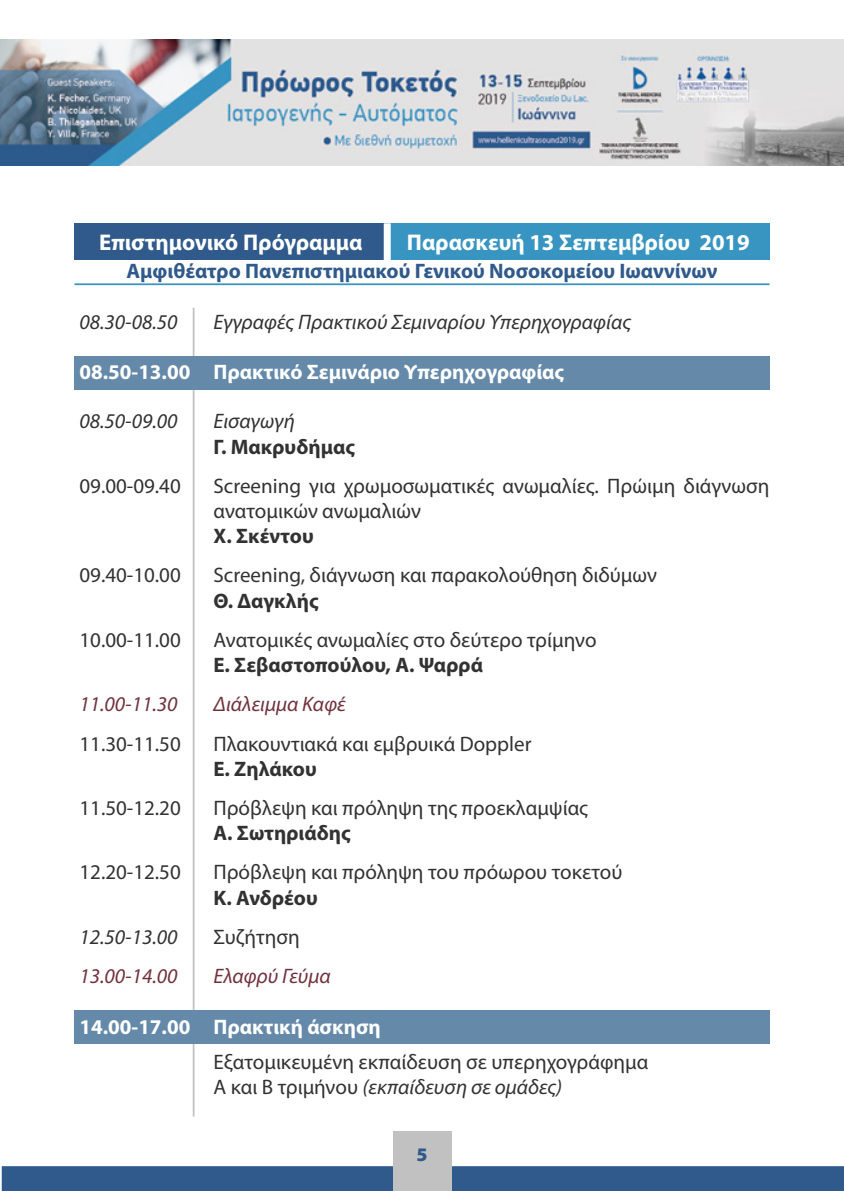
<style>
.page{position:relative;width:844px;height:1191px;background:#fff}
.page>*{position:absolute;margin:0;border:0;box-sizing:border-box;transform-origin:0 0}
.t1{font:700 22.75px "Myriad Pro";color:#fff}
.t2{font:21px/25.2px "Myriad Pro";color:#323232}
.t3{font:700 21px "Myriad Pro";color:#323232}
.t4{font:italic 21px "Myriad Pro";color:#323232}
.t5{font:700 21px "Myriad Pro";color:#fff}
.t6{font:700 21px "Myriad Pro";color:#305a8c}
.t7{font:italic 21px "Myriad Pro";color:#71313d}
.t8{font:900 19.25px "Myriad Pro";color:#305a8c}
.s1{font-style:italic}
</style>
<div class="page">
<div style="left:2px;top:1166px;width:841px;height:25px;background:#305a8c"></div>
<div style="left:392px;top:1131px;width:59px;height:60px;background:#c1c1c1"></div>
<img style="left:0;top:40px;width:843px;height:125px">
<hr style="left:193px;top:308px;width:1px;height:808px;background:#c1c1c1">
<hr style="left:74px;top:283px;width:695px;height:2px;background:#3895c2">
<div style="left:74px;top:356px;width:695px;height:33px;background:#6489a9"></div>
<div style="left:74px;top:1010px;width:695px;height:33px;background:#6489a9"></div>
<div style="left:74px;top:223px;width:313px;height:37px;background:#305a8c"></div>
<div style="left:387px;top:223px;width:382px;height:37px;background:#3895c2"></div>
<div style="left:383px;top:223px;width:7px;height:37px;background:#fff"></div>
<p class="t1" style="left:99px;top:228px;width:265px">Επιστημονικό Πρόγραμμα</p>
<p class="t1" style="left:407px;top:228px;width:344px">Παρασκευή 13 Σεπτεμβρίου 2019</p>
<p class="t6" style="left:126px;top:258px;width:592px">Αμφιθέατρο Πανεπιστημιακού Γενικού Νοσοκομείου Ιωαννίνων</p>
<p class="t4" style="left:79px;top:309px;width:99px">08.30-08.50</p>
<p class="t4" style="left:213px;top:309px;width:419px">Εγγραφές Πρακτικού Σεμιναρίου Υπερηχογραφίας</p>
<p class="t5" style="left:79px;top:358px;width:486px">08.50-13.00 Πρακτικό Σεμινάριο Υπερηχογραφίας</p>
<p class="t4" style="left:79px;top:408px;width:99px">08.50-09.00</p>
<p class="t4" style="left:213px;top:408px;width:83px">Εισαγωγή</p>
<p class="t3" style="left:213px;top:433px;width:143px">Γ. Μακρυδήμας</p>
<p class="t2" style="left:79px;top:473px;width:103px">09.00-09.40</p>
<p class="t2" style="left:213px;top:473px;width:557px">Screening για χρωμοσωματικές ανωμαλίες. Πρώιμη διάγνωση ανατομικών ανωμαλιών</p>
<p class="t3" style="left:213px;top:522px;width:102px">Χ. Σκέντου</p>
<p class="t2" style="left:79px;top:562px;width:103px">09.40-10.00</p>
<p class="t2" style="left:213px;top:562px;width:445px">Screening, διάγνωση και παρακολούθηση διδύμων</p>
<p class="t3" style="left:213px;top:587px;width:107px">Θ. Δαγκλής</p>
<p class="t2" style="left:79px;top:627px;width:103px">10.00-11.00</p>
<p class="t2" style="left:213px;top:627px;width:384px">Ανατομικές ανωμαλίες στο δεύτερο τρίμηνο</p>
<p class="t3" style="left:213px;top:651px;width:271px">Ε. Σεβαστοπούλου, Α. Ψαρρά</p>
<p class="t7" style="left:79px;top:691px;width:99px">11.00-11.30</p>
<p class="t7" style="left:213px;top:691px;width:134px">Διάλειμμα Καφέ</p>
<p class="t2" style="left:79px;top:730px;width:103px">11.30-11.50</p>
<p class="t2" style="left:213px;top:730px;width:319px">Πλακουντιακά και εμβρυικά Doppler</p>
<p class="t3" style="left:213px;top:755px;width:105px">Ε. Ζηλάκου</p>
<p class="t2" style="left:79px;top:795px;width:103px">11.50-12.20</p>
<p class="t2" style="left:213px;top:795px;width:376px">Πρόβλεψη και πρόληψη της προεκλαμψίας</p>
<p class="t3" style="left:213px;top:819px;width:139px">Α. Σωτηριάδης</p>
<p class="t2" style="left:79px;top:859px;width:103px">12.20-12.50</p>
<p class="t2" style="left:213px;top:859px;width:410px">Πρόβλεψη και πρόληψη του πρόωρου τοκετού</p>
<p class="t3" style="left:213px;top:884px;width:106px">Κ. Ανδρέου</p>
<p class="t4" style="left:79px;top:923px;width:99px">12.50-13.00</p>
<p class="t2" style="left:213px;top:924px;width:88px">Συζήτηση</p>
<p class="t7" style="left:79px;top:963px;width:99px">13.00-14.00</p>
<p class="t7" style="left:213px;top:963px;width:119px">Ελαφρύ Γεύμα</p>
<p class="t5" style="left:79px;top:1012px;width:303px">14.00-17.00 Πρακτική άσκηση</p>
<p class="t2" style="left:213px;top:1048px;width:436px">Εξατομικευμένη εκπαίδευση σε υπερηχογράφημα<br>Α και Β τριμήνου <span class="s1">(εκπαίδευση σε ομάδες)</span></p>
<p class="t8" style="left:416px;top:1141px;width:13px">5</p>
</div>
